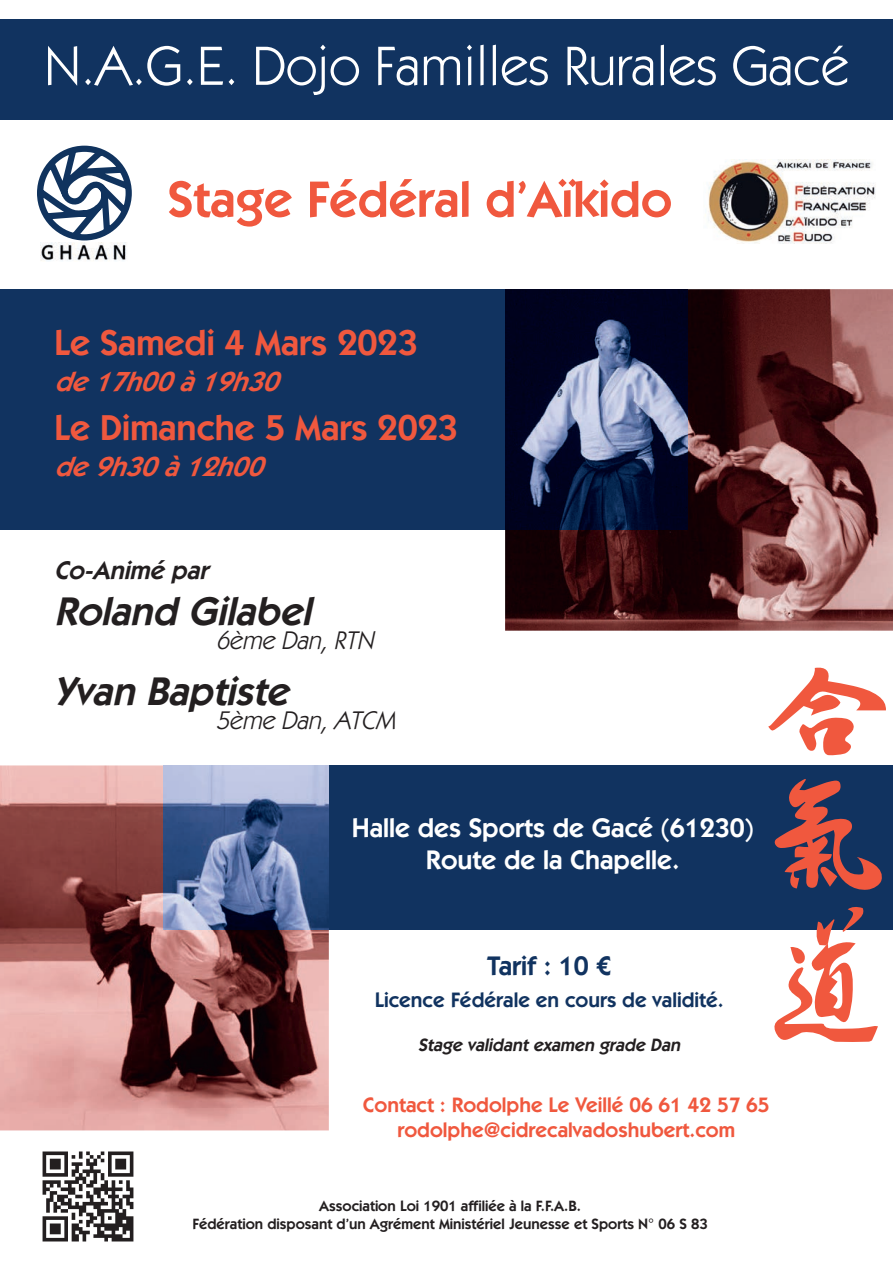
<style>
.page{position:relative;width:893px;height:1263px;background:#fff}
.page>*{position:absolute;margin:0;border:0;box-sizing:border-box;transform-origin:0 0}
.t1{font:55.5px "ITC Kabel Std";color:#fff}
.t2{font:600 51px "ITC Kabel Std";color:#f0583e}
.t3{font:italic 600 40.2px "ITC Kabel Std";color:#231f20}
.t4{font:600 36.15px "ITC Kabel Std";color:#f0583e}
.t5{font:italic 600 27.75px "ITC Kabel Std";color:#f0583e}
.t6{font:600 27px/32.4px "ITC Kabel Std";color:#fff;text-align:center}
.t7{font:600 27px "ITC Kabel Std";color:#113360}
.t8{font:italic 25.65px "ITC Kabel Std";color:#231f20}
.t9{font:italic 600 25.65px "ITC Kabel Std";color:#231f20}
.t10{font:600 21px/25.2px "ITC Kabel Std";color:#f0583e;text-align:center}
.t11{font:600 21px "ITC Kabel Std";color:#113360}
.t12{font:italic 600 18px "ITC Kabel Std";color:#231f20}
.t13{font:600 15px/18px "ITC Kabel Std";color:#231f20;text-align:center}
</style>
<div class="page">
<div style="left:0;top:289px;width:687px;height:240px;background:#113360"></div>
<div style="left:163px;top:765px;width:730px;height:165px;background:#113360"></div>
<div style="left:0;top:19px;width:893px;height:101px;background:#113360"></div>
<img style="left:705px;top:160px;width:171px;height:84px">
<img style="left:42px;top:1151px;width:92px;height:91px">
<svg style="left:768px;top:667px;width:118px;height:88px"></svg>
<svg style="left:774px;top:779px;width:108px;height:111px"></svg>
<svg style="left:774px;top:907px;width:104px;height:135px"></svg>
<svg style="left:37px;top:145px;width:95px;height:100px"></svg>
<img style="left:41px;top:243px;width:86px;height:18px">
<img style="left:0;top:765px;width:329px;height:365px">
<img style="left:163px;top:765px;width:166px;height:165px">
<img style="left:505px;top:289px;width:388px;height:342px">
<img style="left:505px;top:289px;width:182px;height:240px">
<h1 class="t1" style="left:44px;top:34px;width:806px">N.A.G.E. Dojo Familles Rurales Gacé</h1>
<h2 class="t2" style="left:168px;top:169px;width:506px">Stage Fédéral d’Aïkido</h2>
<h3 class="t4" style="left:54px;top:321px;width:365px">Le Samedi 4 Mars 2023</h3>
<h3 class="t5" style="left:54px;top:365px;width:237px">de17h00à19h30</h3>
<h3 class="t4" style="left:54px;top:407px;width:405px">Le Dimanche 5 Mars 2023</h3>
<h3 class="t5" style="left:54px;top:451px;width:222px">de9h30à12h00</h3>
<h3 class="t9" style="left:54px;top:555px;width:162px">Co-Animé par</h3>
<h3 class="t3" style="left:54px;top:587px;width:268px">Roland Gilabel</h3>
<h3 class="t8" style="left:216px;top:625px;width:165px">6ème Dan,RTN</h3>
<h3 class="t3" style="left:54px;top:667px;width:246px">Yvan Baptiste</h3>
<h3 class="t8" style="left:216px;top:705px;width:187px">5ème Dan,ATCM</h3>
<h3 class="t6" style="left:352px;top:811px;width:404px">Halle des Sports de Gacé (61230)<br>Route de la Chapelle.</h3>
<h3 class="t7" style="left:487px;top:950px;width:126px">Tarif : 10 €</h3>
<h3 class="t11" style="left:375px;top:988px;width:350px">Licence Fédérale en cours de validité.</h3>
<p class="t12" style="left:418px;top:1034px;width:267px">Stage validant examen grade Dan</p>
<h3 class="t10" style="left:363px;top:1092px;width:408px">Contact : Rodolphe Le Veillé 06 61 42 57 65 rodolphe@cidrecalvadoshubert.com</h3>
<p class="t13" style="left:192px;top:1197px;width:517px">Association Loi 1901 affiliée à la F.F.A.B.<br>Fédération disposant d’un Agrément Ministériel Jeunesse et Sports N° 06 S 83</p>
</div>
